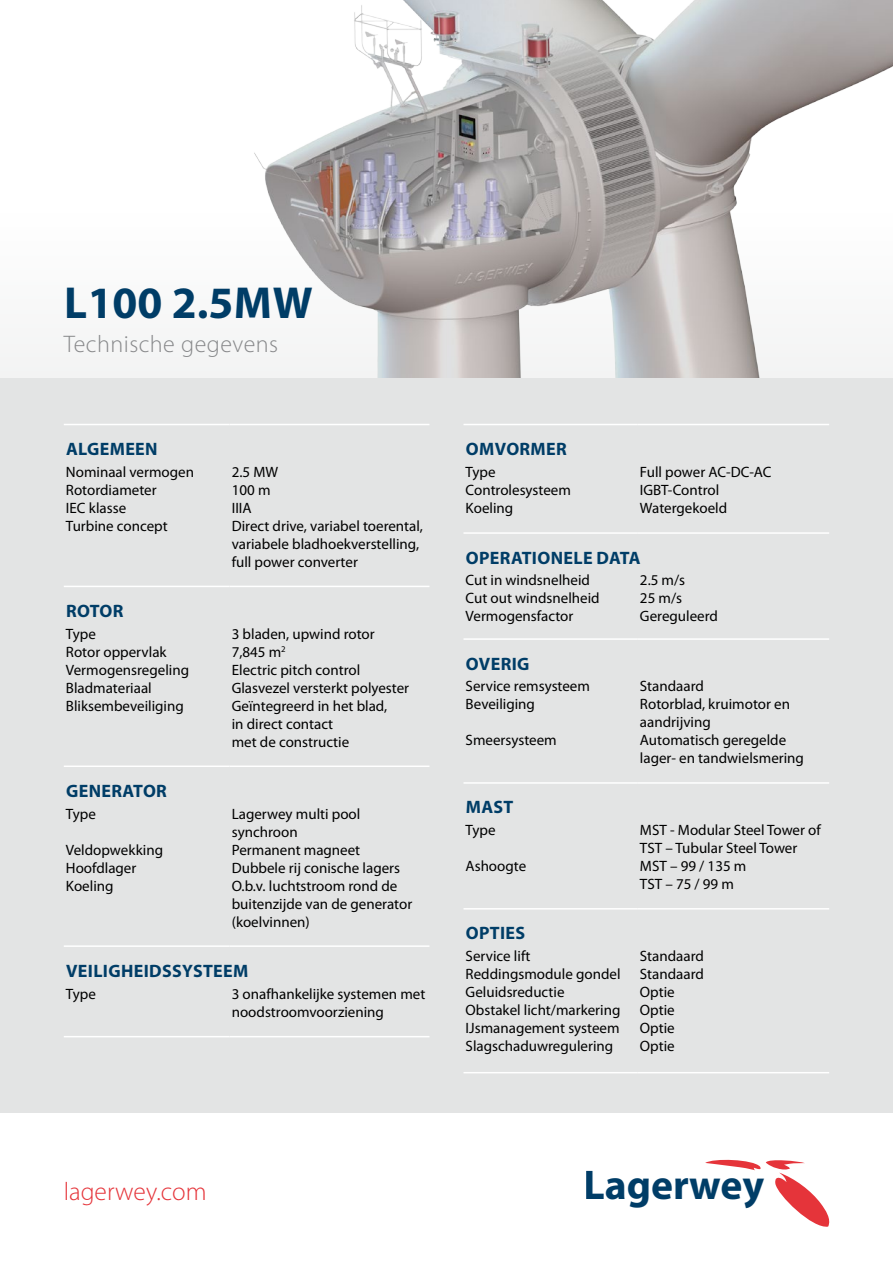
<style>
.page{position:relative;width:893px;height:1263px;background:#e3e4e4}
.page>*{position:absolute;margin:0;border:0;box-sizing:border-box;transform-origin:0 0}
.t1{font:700 45px "Myriad Pro";letter-spacing:.01em;color:#003d67}
.t2{font:700 41.7px "Myriad Pro";color:#003d67}
.t3{font:300 25.5px "Myriad Pro";color:#e5343a}
.t4{font:300 24px "Myriad Pro";letter-spacing:.02em;color:#87888a}
.t5{font:700 18px "Myriad Pro";letter-spacing:.02em;color:#003d67}
.t6{font:15px/18px "Myriad Pro";color:#000}
</style>
<div class="page">
<div style="left:0;top:1113px;width:893px;height:150px;background:#fff"></div>
<hr style="left:64px;top:586px;width:166px;height:1px;background:#fff">
<hr style="left:230px;top:586px;width:199px;height:1px;background:#fff">
<hr style="left:64px;top:424px;width:166px;height:1px;background:#fff">
<hr style="left:230px;top:424px;width:199px;height:1px;background:#fff">
<hr style="left:64px;top:765px;width:166px;height:2px;background:#fff">
<hr style="left:230px;top:765px;width:199px;height:2px;background:#fff">
<hr style="left:64px;top:945px;width:166px;height:2px;background:#fff">
<hr style="left:230px;top:945px;width:199px;height:2px;background:#fff">
<hr style="left:64px;top:1036px;width:166px;height:1px;background:#fff">
<hr style="left:230px;top:1036px;width:199px;height:1px;background:#fff">
<hr style="left:463px;top:638px;width:175px;height:2px;background:#fff">
<hr style="left:638px;top:638px;width:191px;height:2px;background:#fff">
<hr style="left:463px;top:782px;width:175px;height:2px;background:#fff">
<hr style="left:638px;top:782px;width:191px;height:2px;background:#fff">
<hr style="left:463px;top:908px;width:175px;height:1px;background:#fff">
<hr style="left:638px;top:908px;width:191px;height:1px;background:#fff">
<hr style="left:463px;top:532px;width:175px;height:2px;background:#fff">
<hr style="left:638px;top:532px;width:191px;height:2px;background:#fff">
<hr style="left:463px;top:424px;width:175px;height:1px;background:#fff">
<hr style="left:638px;top:424px;width:191px;height:1px;background:#fff">
<hr style="left:463px;top:1072px;width:175px;height:1px;background:#fff">
<hr style="left:638px;top:1072px;width:191px;height:1px;background:#fff">
<div style="left:0;top:0;width:893px;height:378px;background:#fff"></div>
<svg style="left:705px;top:1160px;width:124px;height:67px"></svg>
<img style="left:219px;top:0;width:674px;height:378px">
<h1 class="t1" style="left:64px;top:273px;width:250px">L100 2.5MW</h1>
<h3 class="t4" style="left:64px;top:330px;width:216px">Technische gegevens</h3>
<p class="t5" style="left:66px;top:437px;width:93px">ALGEMEEN</p>
<p class="t6" style="left:66px;top:463px;width:130px">Nominaal vermogen<br>Rotordiameter<br>IEC klasse<br>Turbine concept</p>
<p class="t6" style="left:232px;top:463px;width:193px">2.5 MW<br>100 m<br>IIIA<br>Direct drive, variabel toerental, variabele bladhoekverstelling, full power converter</p>
<p class="t5" style="left:66px;top:599px;width:59px">ROTOR</p>
<p class="t6" style="left:66px;top:624px;width:125px">Type<br>Rotor oppervlak<br>Vermogensregeling<br>Bladmateriaal<br>Bliksembeveiliging</p>
<p class="t6" style="left:232px;top:624px;width:179px">3 bladen, upwind rotor<br>7,845 m<sup>2<br></sup>Electric pitch control<br>Glasvezel versterkt polyester<br>Geïntegreerd in het blad,<br>in direct contact<br>met de constructie</p>
<p class="t5" style="left:66px;top:779px;width:102px">GENERATOR</p>
<p class="t6" style="left:66px;top:804px;width:31px">Type</p>
<p class="t6" style="left:66px;top:840px;width:99px">Veldopwekking<br>Hoofdlager<br>Koeling</p>
<p class="t6" style="left:232px;top:804px;width:182px">Lagerwey multi pool synchroon<br>Permanent magneet<br>Dubbele rij conische lagers<br>O.b.v. luchtstroom rond de buitenzijde van de generator (koelvinnen)</p>
<p class="t5" style="left:66px;top:959px;width:184px">VEILIGHEIDSSYSTEEM</p>
<p class="t6" style="left:66px;top:984px;width:31px">Type</p>
<p class="t6" style="left:232px;top:984px;width:195px">3 onafhankelijke systemen met noodstroomvoorziening</p>
<p class="t5" style="left:466px;top:437px;width:103px">OMVORMER</p>
<p class="t6" style="left:466px;top:463px;width:107px">Type<br>Controlesysteem<br>Koeling</p>
<p class="t6" style="left:640px;top:463px;width:133px">Full power AC-DC-AC<br>IGBT-Control<br>Watergekoeld</p>
<p class="t5" style="left:466px;top:546px;width:176px">OPERATIONELE DATA</p>
<p class="t6" style="left:466px;top:571px;width:136px">Cut in windsnelheid<br>Cut out windsnelheid<br>Vermogensfactor</p>
<p class="t6" style="left:640px;top:571px;width:79px">2.5 m/s<br>25 m/s<br>Gereguleerd</p>
<p class="t5" style="left:466px;top:652px;width:65px">OVERIG</p>
<p class="t6" style="left:466px;top:677px;width:126px">Service remsysteem<br>Beveiliging</p>
<p class="t6" style="left:466px;top:731px;width:93px">Smeersysteem</p>
<p class="t6" style="left:640px;top:677px;width:166px">Standaard<br>Rotorblad, kruimotor en aandrijving<br>Automatisch geregelde lager- en tandwielsmering</p>
<p class="t5" style="left:466px;top:796px;width:49px">MAST</p>
<p class="t6" style="left:466px;top:821px;width:31px">Type</p>
<p class="t6" style="left:466px;top:857px;width:62px">Ashoogte</p>
<p class="t6" style="left:640px;top:821px;width:182px">MST - Modular Steel Tower of<br>TST – Tubular Steel Tower<br>MST – 99 / 135 m<br>TST – 75 / 99 m</p>
<p class="t5" style="left:466px;top:921px;width:61px">OPTIES</p>
<p class="t6" style="left:466px;top:947px;width:156px">Service lift<br>Reddingsmodule gondel<br>Geluidsreductie<br>Obstakel licht/markering<br>IJsmanagement systeem<br>Slagschaduwregulering</p>
<p class="t6" style="left:640px;top:947px;width:66px">Standaard<br>Standaard<br>Optie<br>Optie<br>Optie<br>Optie</p>
<h3 class="t3" style="left:64px;top:1176px;width:144px">lagerwey.com</h3>
<h2 class="t2" style="left:583px;top:1158px;width:182px">Lagerwey</h2>
</div>
